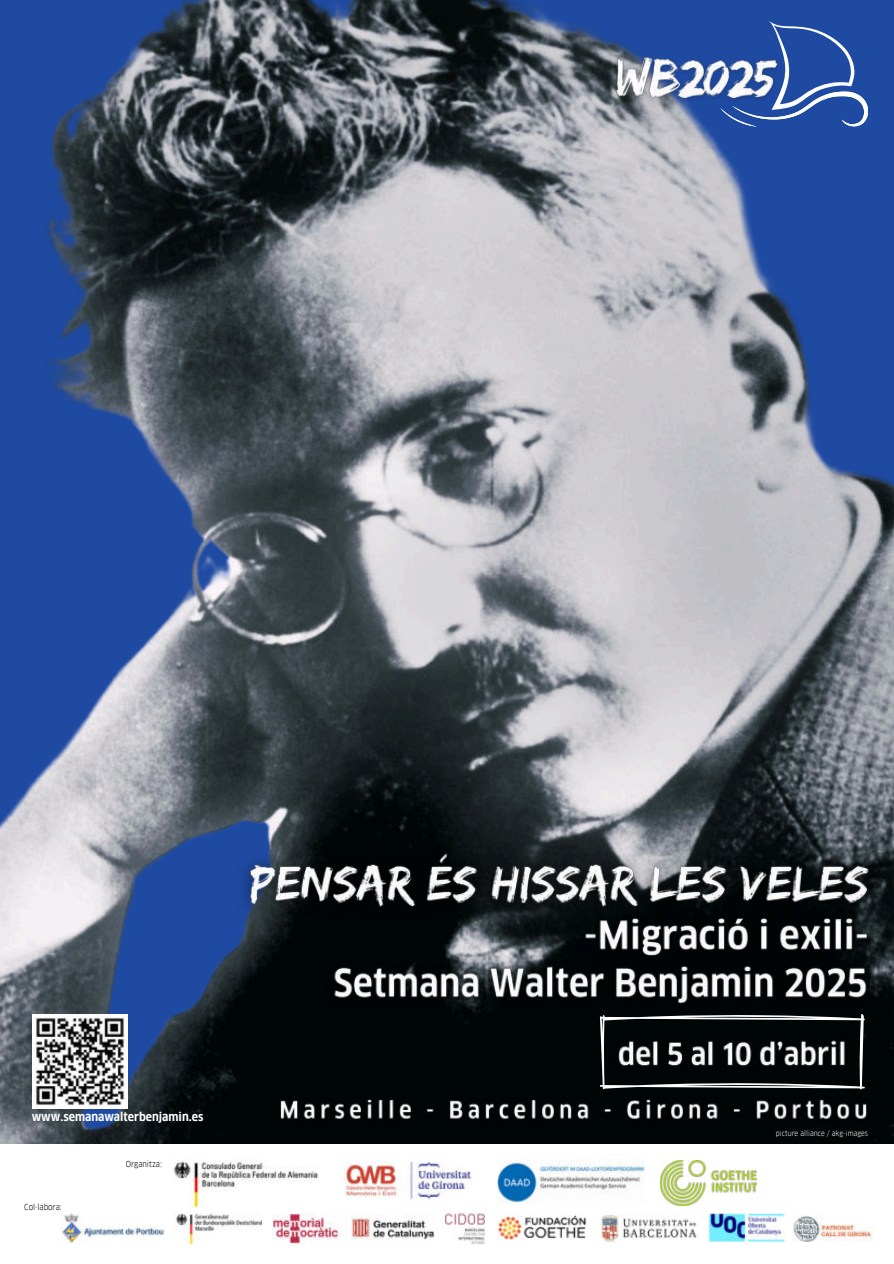
<style>
.page{position:relative;width:894px;height:1264px;background:#fff}
.page>*{position:absolute;margin:0;border:0;box-sizing:border-box;transform-origin:0 0}
.t1{font:700 11.7px "Goethe FF Clan";color:#fff}
.t2{font:8.1px "Goethe FF Clan";color:#000}
.t3{font:7.2px "Goethe FF Clan";color:#fff}
</style>
<div class="page">
<img style="left:0;top:0;width:893px;height:1144px">
<img style="left:174px;top:1213px;width:88px;height:33px">
<img style="left:344px;top:1162px;width:128px;height:38px">
<img style="left:660px;top:1160px;width:96px;height:45px">
<img style="left:793px;top:1215px;width:80px;height:27px">
<img style="left:61px;top:1213px;width:103px;height:30px">
<img style="left:708px;top:1213px;width:76px;height:28px">
<img style="left:601px;top:1213px;width:96px;height:29px">
<img style="left:173px;top:1159px;width:145px;height:48px">
<img style="left:497px;top:1159px;width:148px;height:44px">
<img style="left:444px;top:1212px;width:41px;height:33px">
<svg style="left:599px;top:1021px;width:265px;height:68px"></svg>
<svg style="left:720px;top:21px;width:147px;height:105px;background:#395fad"></svg>
<img style="left:272px;top:1213px;width:162px;height:30px">
<img style="left:498px;top:1214px;width:89px;height:26px">
<img style="left:270px;top:1089px;width:607px;height:42px">
<img style="left:228px;top:832px;width:664px;height:147px">
<img style="left:605px;top:1028px;width:253px;height:52px">
<img style="left:318px;top:950px;width:564px;height:71px">
<img style="left:608px;top:46px;width:177px;height:61px">
<img style="left:32px;top:1014px;width:95px;height:94px">
<p class="t1" style="left:32px;top:1109px;width:173px">www.semanawalterbenjamin.es</p>
<p class="t2" style="left:24px;top:1202px;width:39px">Col·labora:</p>
<p class="t2" style="left:126px;top:1158px;width:38px">Organitza:</p>
<p class="t3" style="left:775px;top:1129px;width:94px">picture alliance / akg-images</p>
</div>
